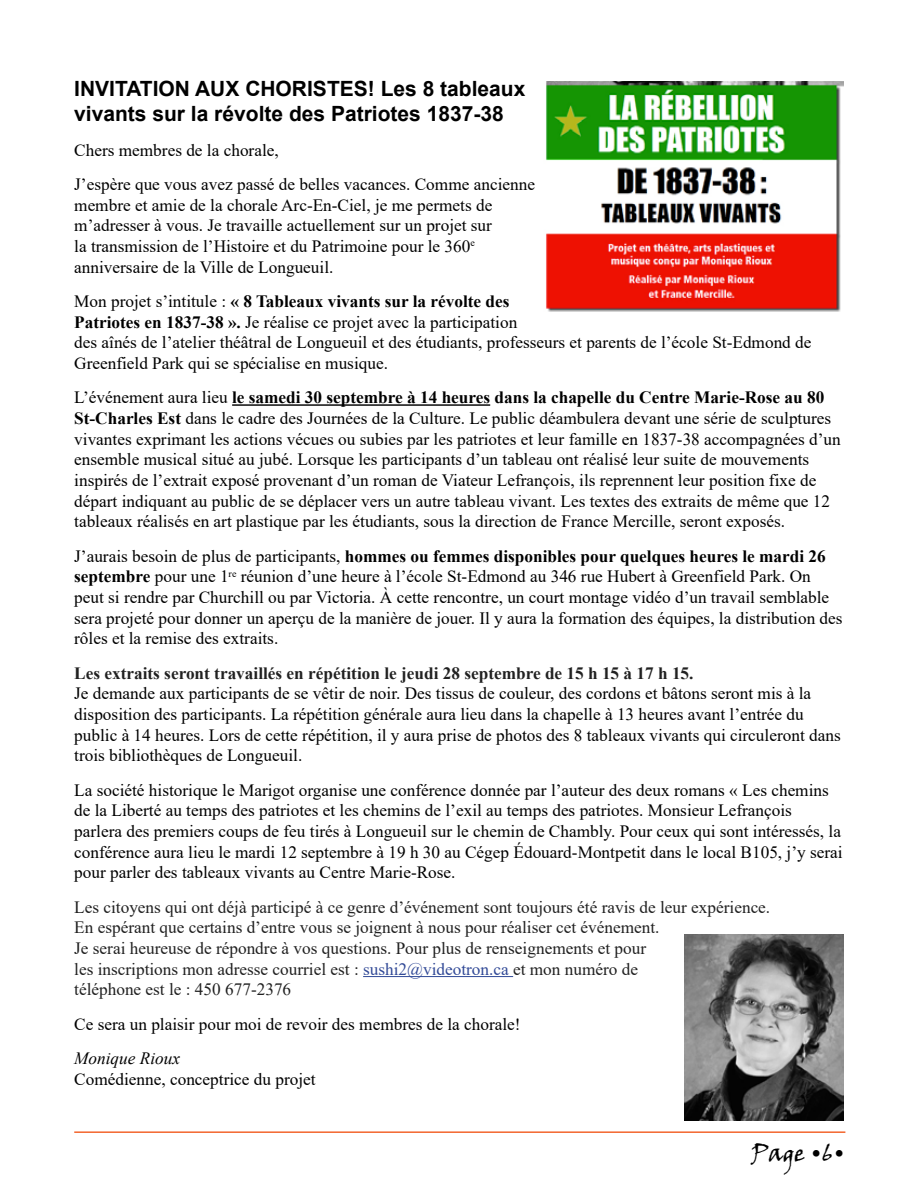
<style>
.page{position:relative;width:918px;height:1188px;background:#fff}
.page>*{position:absolute;margin:0;border:0;box-sizing:border-box;transform-origin:0 0}
.t1{font:24px "Viner Hand ITC";color:#000}
.t2{font:700 21px/25.2px "Arial";color:#000}
.t3{font:17.25px/20.7px "Times New Roman";color:#000}
.t4{font:17.25px/20.7px "Times New Roman";color:#212121}
.t5{font:700 17.25px "Times New Roman";color:#212121}
.t6{font:italic 17.25px "Times New Roman";color:#000}
.s1{font-weight:700}
.s2{color:#324a97}
</style>
<div class="page">
<hr style="left:74px;top:1131px;width:771px;height:2px;background:#f3652d">
<hr style="left:232px;top:404px;width:258px;height:2px;background:#212121">
<hr style="left:363px;top:976px;width:150px;height:1px;background:#314a97">
<img style="left:546px;top:81px;width:298px;height:231px">
<img style="left:684px;top:934px;width:160px;height:186px">
<p class="t2" style="left:74px;top:77px;width:453px">INVITATION AUX CHORISTES! Les 8 tableaux vivants sur la révolte des Patriotes 1837-38</p>
<p class="t3" style="left:74px;top:132px;width:462px;line-height:34.2px">Chers membres de la chorale,<br>J’espère que vous avez passé de belles vacances. Comme ancienne</p>
<p class="t3" style="left:74px;top:194px;width:420px">membre et amie de la chorale Arc-En-Ciel, je me permets de m’adresser à vous. Je travaille actuellement sur un projet sur la transmission de l’Histoire et du Patrimoine pour le 360<sup>e </sup>anniversaire de la Ville de Longueuil.</p>
<p class="t3" style="left:74px;top:290px;width:739px">Mon projet s’intitule : <span class="s1">« 8 Tableaux vivants sur la révolte des<br>Patriotes en 1837-38 ».</span> Je réalise ce projet avec la participation<br>des aînés de l’atelier théâtral de Longueuil et des étudiants, professeurs et parents de l’école St-Edmond de Greenfield Park qui se spécialise en musique.</p>
<p class="t3" style="left:74px;top:387px;width:768px">L’événement aura lieu <span class="s1">le samedi 30 septembre à 14 heures dans la chapelle du Centre Marie-Rose au 80<br>St-Charles Est</span> dans le cadre des Journées de la Culture. Le public déambulera devant une série de sculptures vivantes exprimant les actions vécues ou subies par les patriotes et leur famille en 1837-38 accompagnées d’un ensemble musical situé au jubé. Lorsque les participants d’un tableau ont réalisé leur suite de mouvements inspirés de l’extrait exposé provenant d’un roman de Viateur Lefrançois, ils reprennent leur position fixe de départ indiquant au public de se déplacer vers un autre tableau vivant. Les textes des extraits de même que 12 tableaux réalisés en art plastique par les étudiants, sous la direction de France Mercille, seront exposés.</p>
<p class="t3" style="left:74px;top:545px;width:770px">J’aurais besoin de plus de participants, <span class="s1">hommes ou femmes disponibles pour quelques heures le mardi 26 septembre</span> pour une 1<sup>re</sup> réunion d’une heure à l’école St-Edmond au 346 rue Hubert à Greenfield Park. On peut si rendre par Churchill ou par Victoria. À cette rencontre, un court montage vidéo d’un travail semblable sera projeté pour donner un aperçu de la manière de jouer. Il y aura la formation des équipes, la distribution des rôles et la remise des extraits.</p>
<p class="t5" style="left:74px;top:660px;width:621px">Les extraits seront travaillés en répétition le jeudi 28 septembre de 15 h 15 à 17 h 15.</p>
<p class="t3" style="left:74px;top:683px;width:768px">Je demande aux participants de se vêtir de noir. Des tissus de couleur, des cordons et bâtons seront mis à la disposition des participants. La répétition générale aura lieu dans la chapelle à 13 heures avant l’entrée du public à 14 heures. Lors de cette répétition, il y aura prise de photos des 8 tableaux vivants qui circuleront dans trois bibliothèques de Longueuil.</p>
<p class="t3" style="left:74px;top:779px;width:770px">La société historique le Marigot organise une conférence donnée par l’auteur des deux romans « Les chemins de la Liberté au temps des patriotes et les chemins de l’exil au temps des patriotes. Monsieur Lefrançois parlera des premiers coups de feu tirés à Longueuil sur le chemin de Chambly. Pour ceux qui sont intéressés, la conférence aura lieu le mardi 12 septembre à 19 h 30 au Cégep Édouard-Montpetit dans le local B105, j’y serai pour parler des tableaux vivants au Centre Marie-Rose.</p>
<p class="t4" style="left:74px;top:896px;width:698px">Les citoyens qui ont déjà participé à ce genre d’événement sont toujours été ravis de leur expérience.<br>En espérant que certains d’entre vous se joignent à nous pour réaliser cet événement.<br>Je serai heureuse de répondre à vos questions. Pour plus de renseignements et pour<br>les inscriptions mon adresse courriel est : <span class="s2">sushi2@videotron.ca</span> et mon numéro de<br>téléphone est le : 450 677-2376</p>
<p class="t3" style="left:74px;top:1013px;width:448px">Ce sera un plaisir pour moi de revoir des membres de la chorale!</p>
<p class="t6" style="left:74px;top:1046px;width:107px">Monique Rioux</p>
<p class="t3" style="left:74px;top:1068px;width:243px">Comédienne, conceptrice du projet</p>
<h1 class="t1" style="left:751px;top:1138px;width:96px">Page •6•</h1>
</div>
